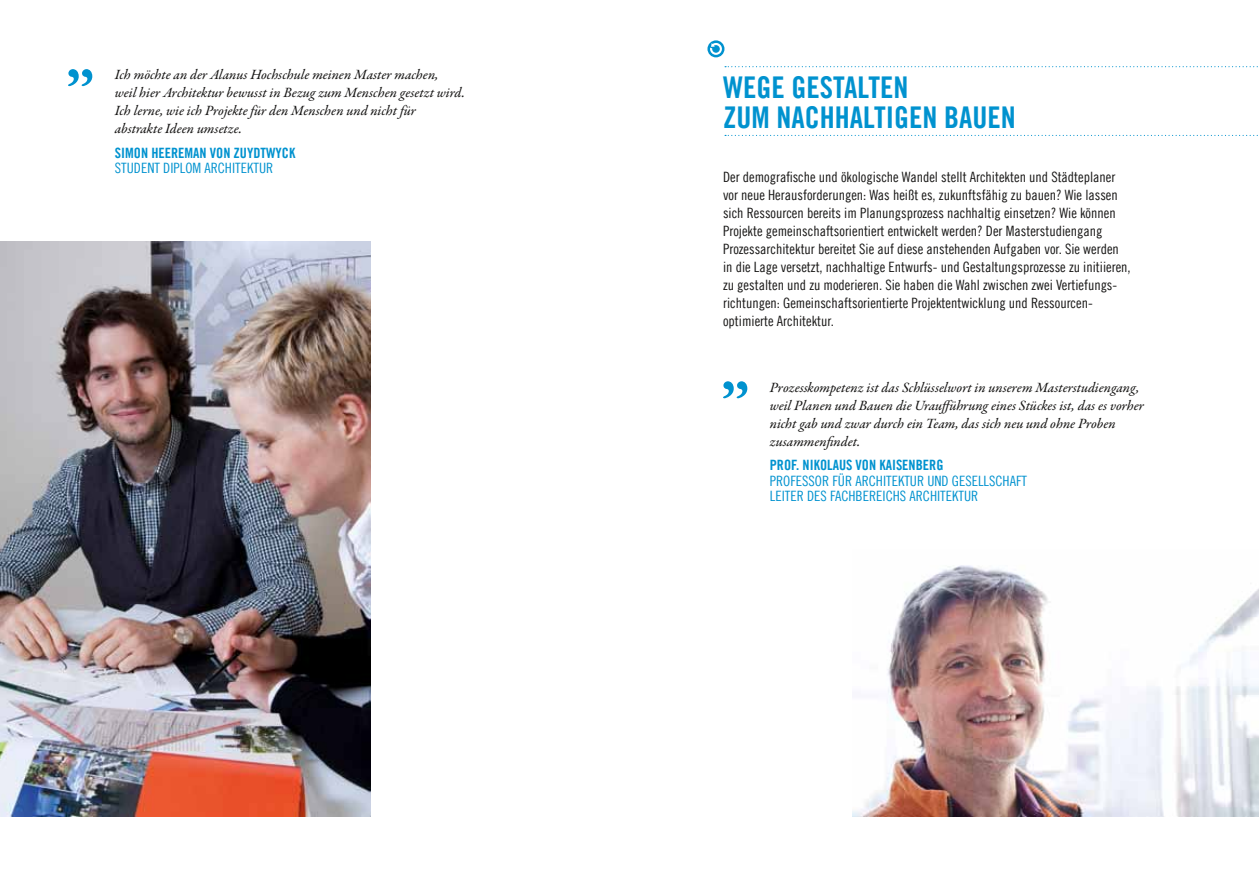
<style>
.page{position:relative;width:1259px;height:893px;background:#fff}
.page>*{position:absolute;margin:0;border:0;box-sizing:border-box;transform-origin:0 0}
.t1{font:30px/30px "Trade Gothic LT Com Bd Cn 20";color:#0092cf}
.t2{font:14.25px/18px "Trade Gothic LT Com Cn 18";color:#181716}
.t3{font:14.25px/18px "Garamond Premr Pro Med It";letter-spacing:-.005em;color:#181716}
.t4{font:14.25px/15.8px "Trade Gothic LT Com Cn 18";color:#0092cf}
.t5{font:14.25px "Trade Gothic LT Com Bd Cn 20";color:#0092cf}
</style>
<div class="page">
<svg style="left:723px;top:381px;width:24px;height:17px"></svg>
<svg style="left:68px;top:69px;width:24px;height:17px"></svg>
<img style="left:0;top:242px;width:371px;height:574px">
<img style="left:852px;top:565px;width:407px;height:251px">
<svg style="left:725px;top:135px;width:533px;height:1px"></svg>
<svg style="left:725px;top:66px;width:533px;height:1px"></svg>
<svg style="left:707px;top:40px;width:17px;height:17px"></svg>
<svg style="left:710px;top:43px;width:12px;height:12px"></svg>
<p class="t3" style="left:115px;top:67px;width:352px">Ich möchte an der Alanus Hochschule meinen Master machen,<br>weil hier Architektur bewusst in Bezug zum Menschen gesetzt wird.<br>Ich lerne, wie ich Projekte für den Menschen und nicht für abstrakte Ideen umsetze.</p>
<p class="t5" style="left:115px;top:144px;width:182px">SIMON HEEREMAN VON ZUYDTWYCK</p>
<p class="t4" style="left:115px;top:160px;width:160px">Student Diplom Architektur</p>
<h1 class="t1" style="left:723px;top:72px;width:294px">WEGE GESTALTEN<br>ZUM NACHHALTIGEN BAUEN</h1>
<p class="t2" style="left:723px;top:168px;width:409px">Der demografische und ökologische Wandel stellt Architekten und Städteplaner vor neue Herausforderungen: Was heißt es, zukunftsfähig zu bauen? Wie lassen sich Ressourcen bereits im Planungsprozess nachhaltig einsetzen? Wie können Projekte gemeinschaftsorientiert entwickelt werden? Der Masterstudiengang Prozessarchitektur bereitet Sie auf diese anstehenden Aufgaben vor. Sie werden in die Lage versetzt, nachhaltige Entwurfs- und Gestaltungsprozesse zu initiieren, zu gestalten und zu moderieren. Sie haben die Wahl zwischen zwei Vertiefungs&shy;richtungen: Gemeinschaftsorientierte Projektentwicklung und Ressourcen&shy;optimierte Architektur.</p>
<p class="t3" style="left:770px;top:379px;width:375px">Prozesskompetenz ist das Schlüsselwort in unserem Masterstudiengang, weil Planen und Bauen die Uraufführung eines Stückes ist, das es vorher nicht gab und zwar durch ein Team, das sich neu und ohne Proben zusammenfindet.</p>
<p class="t5" style="left:770px;top:456px;width:175px">PROF. NIKOLAUS VON KAISENBERG</p>
<p class="t4" style="left:770px;top:472px;width:259px">Professor für Architektur und Gesellschaft<br>Leiter des Fachbereichs Architektur</p>
</div>
